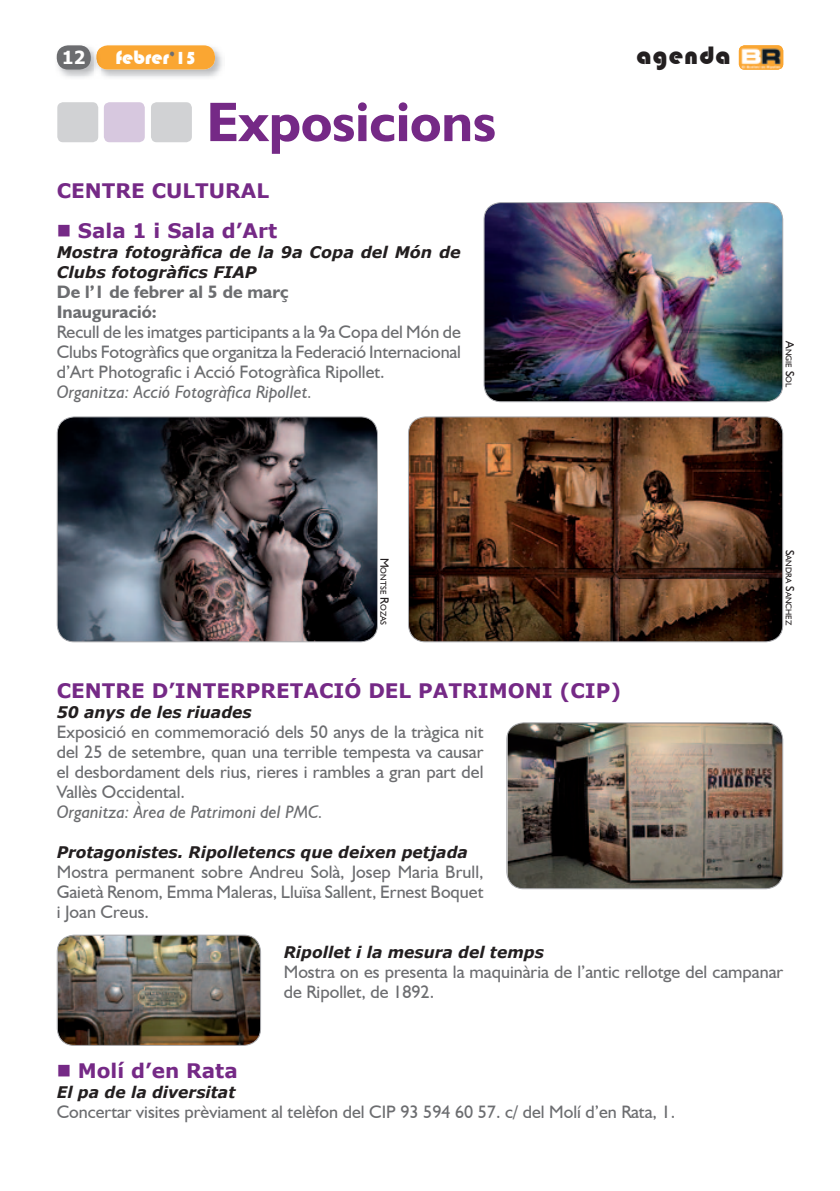
<style>
.page{position:relative;width:840px;height:1191px;background:#fff}
.page>*{position:absolute;margin:0;border:0;box-sizing:border-box;transform-origin:0 0}
.t1{font:700 56px "Humanist 521 BT";color:#752986}
.t2{font:26px "Bauhaus 93";letter-spacing:.04em;color:#231f20}
.t3{font:700 20px "Verdana";color:#752986}
.t4{font:20px "Bauhaus 93";color:#fff}
.t5{font:18px/20px "Humanist 521 BT";color:#6c6d70;text-align:justify}
.t6{font:italic 18px "Humanist 521 BT";color:#6c6d70}
.t7{font:700 18px/20px "Humanist 521 BT";color:#6c6d70}
.t8{font:700 18px "Tahoma";color:#fff}
.t9{font:italic 700 16px/20px "Verdana";color:#231f20}
.t10{font:8.4px "Humanist 521 BT";color:#231f20}
.s1{font-size:18px;color:#6c6d70}
.s2{font-size:18px}
.s3{font-size:12px}
</style>
<div class="page">
<img style="left:738px;top:45px;width:44px;height:25px">
<img style="left:101px;top:45px;width:121px;height:33px">
<div style="left:96px;top:45px;width:119px;height:25px;background:#faa632;border-radius:11px"></div>
<img style="left:56px;top:45px;width:38px;height:33px">
<img style="left:94px;top:47px;width:7px;height:24px">
<img style="left:96px;top:48px;width:5px;height:19px">
<div style="left:57px;top:45px;width:34px;height:25px;background:#6c6d70;border-radius:11px"></div>
<div style="left:57px;top:102px;width:41px;height:40px;background:#d1d2d4;border-radius:6px"></div>
<div style="left:104px;top:102px;width:41px;height:40px;background:#d7c8df;border-radius:6px"></div>
<div style="left:151px;top:102px;width:41px;height:40px;background:#d1d2d4;border-radius:6px"></div>
<img style="left:483px;top:202px;width:299px;height:200px">
<img style="left:57px;top:416px;width:321px;height:226px">
<svg style="left:408px;top:416px;width:374px;height:226px;background:#5a3621"></svg>
<img style="left:506px;top:722px;width:276px;height:167px">
<img style="left:57px;top:934px;width:204px;height:112px">
<p class="t8" style="left:62px;top:45px;width:24px">12</p>
<p class="t4" style="left:115px;top:46px;width:82px">febrer<span class="s1">’</span><span class="s2">15</span></p>
<h2 class="t2" style="left:636px;top:40px;width:96px">agenda</h2>
<h1 class="t1" style="left:206px;top:87px;width:291px">Exposicions</h1>
<p class="t3" style="left:57px;top:176px;width:214px">CENTRE CULTURAL</p>
<p class="t3" style="left:57px;top:216px;width:222px">■ Sala 1 i Sala d’Art</p>
<p class="t9" style="left:57px;top:241px;width:405px">Mostra fotogràfica de la 9a Copa del Món de<br>Clubs fotogràfics FIAP</p>
<p class="t7" style="left:57px;top:281px;width:233px">De l’1 de febrer al 5 de març<br>Inauguració:</p>
<p class="t5" style="left:57px;top:321px;width:405px">Recull de les imatges participants a la 9a Copa del Món de Clubs Fotogràfics que organitza la Federació Internacional d’Art Photografic i Acció Fotogràfica Ripollet.</p>
<p class="t6" style="left:57px;top:380px;width:257px">Organitza: Acció Fotogràfica Ripollet.</p>
<p class="t10" style="left:388px;top:557px;width:69px;rotate:90deg"><span class="s3">M</span>ONTSE <span class="s3">R</span>OZAS</p>
<p class="t10" style="left:793px;top:341px;width:48px;rotate:90deg"><span class="s3">A</span>NGIE <span class="s3">S</span>OL</p>
<p class="t10" style="left:793px;top:549px;width:77px;rotate:90deg"><span class="s3">S</span>ANDRA <span class="s3">S</span>ANCHEZ</p>
<p class="t3" style="left:57px;top:676px;width:565px">CENTRE D’INTERPRETACIÓ DEL PATRIMONI (CIP)</p>
<p class="t9" style="left:57px;top:701px;width:196px">50 anys de les riuades</p>
<p class="t5" style="left:57px;top:721px;width:428px">Exposició en commemoració dels 50 anys de la tràgica nit del 25 de setembre, quan una terrible tempesta va causar el desbordament dels rius, rieres i rambles a gran part del Vallès Occidental.</p>
<p class="t6" style="left:57px;top:800px;width:268px">Organitza: Àrea de Patrimoni del PMC.</p>
<p class="t9" style="left:57px;top:841px;width:412px">Protagonistes. Ripolletencs que deixen petjada</p>
<p class="t5" style="left:57px;top:861px;width:428px">Mostra permanent sobre Andreu Solà, Josep Maria Brull, Gaietà Renom, Emma Maleras, Lluïsa Sallent, Ernest Boquet i Joan Creus.</p>
<p class="t9" style="left:283px;top:941px;width:261px">Ripollet i la mesura del temps</p>
<p class="t5" style="left:283px;top:961px;width:500px">Mostra on es presenta la maquinària de l’antic rellotge del campanar de Ripollet, de 1892.</p>
<p class="t3" style="left:57px;top:1056px;width:182px">■ Molí d’en Rata</p>
<p class="t9" style="left:57px;top:1081px;width:180px">El pa de la diversitat</p>
<p class="t5" style="left:57px;top:1101px;width:619px">Concertar visites prèviament al telèfon del CIP 93 594 60 57. c/ del Molí d’en Rata, 1.</p>
</div>
